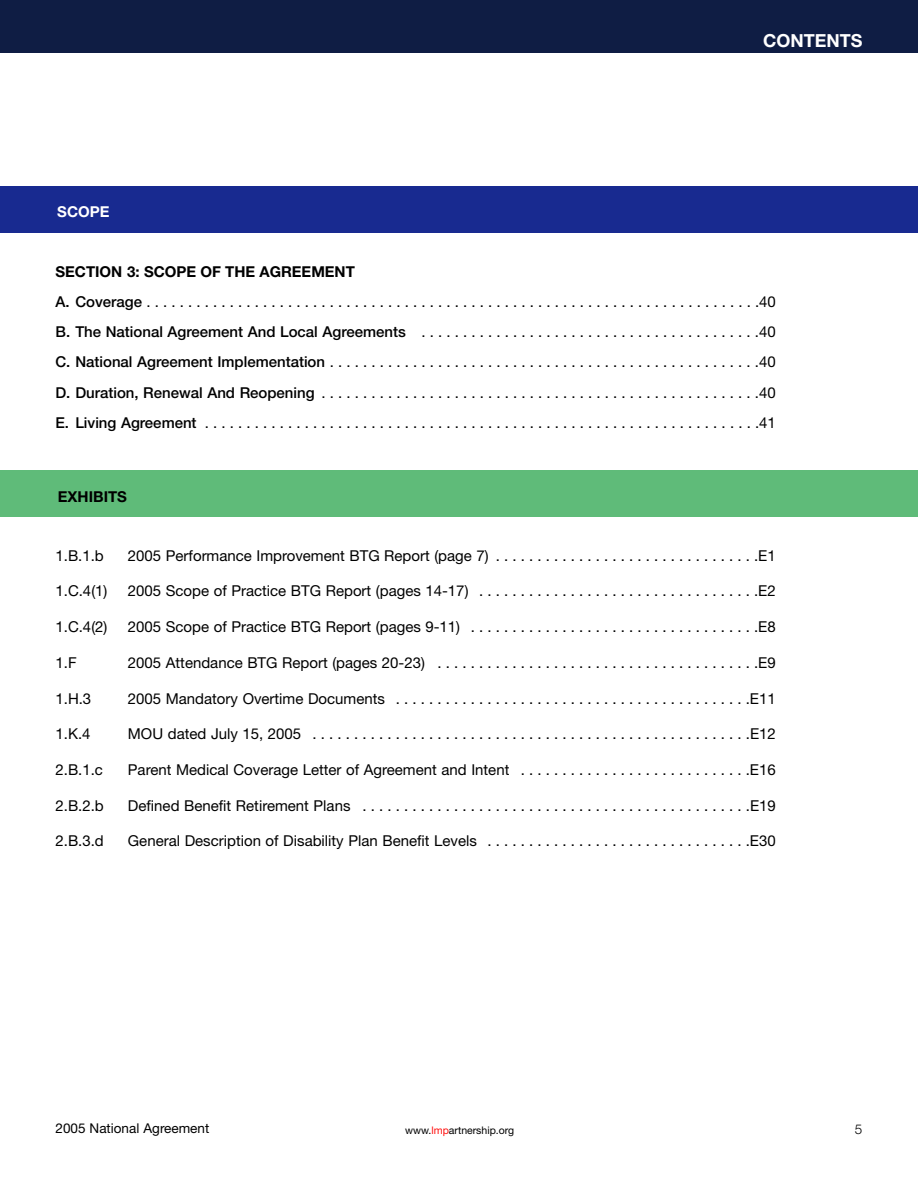
<style>
.page{position:relative;width:918px;height:1188px;background:#fff}
.page>*{position:absolute;margin:0;border:0;box-sizing:border-box;transform-origin:0 0}
.t1{font:700 18px "Helvetica Neue";color:#fff}
.t2{font:15px/30.3px "Helvetica Neue";color:#000}
.t3{font:700 15px "Helvetica Neue";color:#000}
.t4{font:700 15px "Helvetica Neue";color:#fff}
.t5{font:13.5px "Helvetica Neue";color:#000}
.t6{font:300 13.5px "Helvetica Neue";color:#000}
.t7{font:10.5px "Helvetica Neue";color:#000}
.s1{font-weight:700}
.s2{font-weight:500}
.s3{color:#ff0f0e}
</style>
<div class="page">
<div style="left:0;top:0;width:918px;height:52px;background:#0f1d44"></div>
<div style="left:0;top:186px;width:918px;height:46px;background:#182a90"></div>
<div style="left:0;top:470px;width:918px;height:47px;background:#5fbb79"></div>
<p class="t4" style="left:57px;top:207px;width:54px">SCOPE</p>
<p class="t1" style="left:763px;top:34px;width:101px">CONTENTS</p>
<p class="t2" style="left:56px;top:257px;width:722px"><span class="s1">SECTION 3: SCOPE OF THE AGREEMENT<br></span><span class="s2">A. Coverage</span> . . . . . . . . . . . . . . . . . . . . . . . . . . . . . . . . . . . . . . . . . . . . . . . . . . . . . . . . . . . . . . . . . . . . . . . . . .40<br><span class="s2">B. The National Agreement And Local Agreements</span> . . . . . . . . . . . . . . . . . . . . . . . . . . . . . . . . . . . . . . . . .40<br><span class="s2">C. National Agreement Implementation</span> . . . . . . . . . . . . . . . . . . . . . . . . . . . . . . . . . . . . . . . . . . . . . . . . . . . .40<br><span class="s2">D. Duration, Renewal And Reopening</span> . . . . . . . . . . . . . . . . . . . . . . . . . . . . . . . . . . . . . . . . . . . . . . . . . . . . .40<br><span class="s2">E. Living Agreement</span> . . . . . . . . . . . . . . . . . . . . . . . . . . . . . . . . . . . . . . . . . . . . . . . . . . . . . . . . . . . . . . . . . . .41</p>
<p class="t3" style="left:58px;top:491px;width:71px">EXHIBITS</p>
<p class="t2" style="left:56px;top:542px;width:50px">1.B.1.b</p>
<p class="t2" style="left:128px;top:542px;width:649px">2005 Performance Improvement BTG Report (page 7) . . . . . . . . . . . . . . . . . . . . . . . . . . . . . . . .E1</p>
<p class="t2" style="left:56px;top:577px;width:53px">1.C.4(1)</p>
<p class="t2" style="left:128px;top:577px;width:649px">2005 Scope of Practice BTG Report (pages 14-17) . . . . . . . . . . . . . . . . . . . . . . . . . . . . . . . . . .E2</p>
<p class="t2" style="left:56px;top:613px;width:53px">1.C.4(2)</p>
<p class="t2" style="left:128px;top:613px;width:649px">2005 Scope of Practice BTG Report (pages 9-11) . . . . . . . . . . . . . . . . . . . . . . . . . . . . . . . . . . .E8</p>
<p class="t2" style="left:56px;top:649px;width:23px">1.F</p>
<p class="t2" style="left:128px;top:649px;width:649px">2005 Attendance BTG Report (pages 20-23) . . . . . . . . . . . . . . . . . . . . . . . . . . . . . . . . . . . . . . .E9</p>
<p class="t2" style="left:56px;top:685px;width:37px">1.H.3</p>
<p class="t2" style="left:128px;top:685px;width:649px">2005 Mandatory Overtime Documents . . . . . . . . . . . . . . . . . . . . . . . . . . . . . . . . . . . . . . . . . . .E11</p>
<p class="t2" style="left:56px;top:720px;width:37px">1.K.4</p>
<p class="t2" style="left:128px;top:720px;width:649px">MOU dated July 15, 2005 . . . . . . . . . . . . . . . . . . . . . . . . . . . . . . . . . . . . . . . . . . . . . . . . . . . . .E12</p>
<p class="t2" style="left:56px;top:756px;width:49px">2.B.1.c</p>
<p class="t2" style="left:128px;top:756px;width:649px">Parent Medical Coverage Letter of Agreement and Intent . . . . . . . . . . . . . . . . . . . . . . . . . . . .E16</p>
<p class="t2" style="left:56px;top:792px;width:50px">2.B.2.b</p>
<p class="t2" style="left:128px;top:792px;width:649px">Defined Benefit Retirement Plans . . . . . . . . . . . . . . . . . . . . . . . . . . . . . . . . . . . . . . . . . . . . . . .E19</p>
<p class="t2" style="left:56px;top:827px;width:50px">2.B.3.d</p>
<p class="t2" style="left:128px;top:827px;width:649px">General Description of Disability Plan Benefit Levels . . . . . . . . . . . . . . . . . . . . . . . . . . . . . . . .E30</p>
<p class="t5" style="left:56px;top:1123px;width:155px">2005 National Agreement</p>
<p class="t7" style="left:405px;top:1127px;width:110px">www.<span class="s3">lmp</span>artnership.org</p>
<p class="t6" style="left:855px;top:1124px;width:9px">5</p>
</div>
